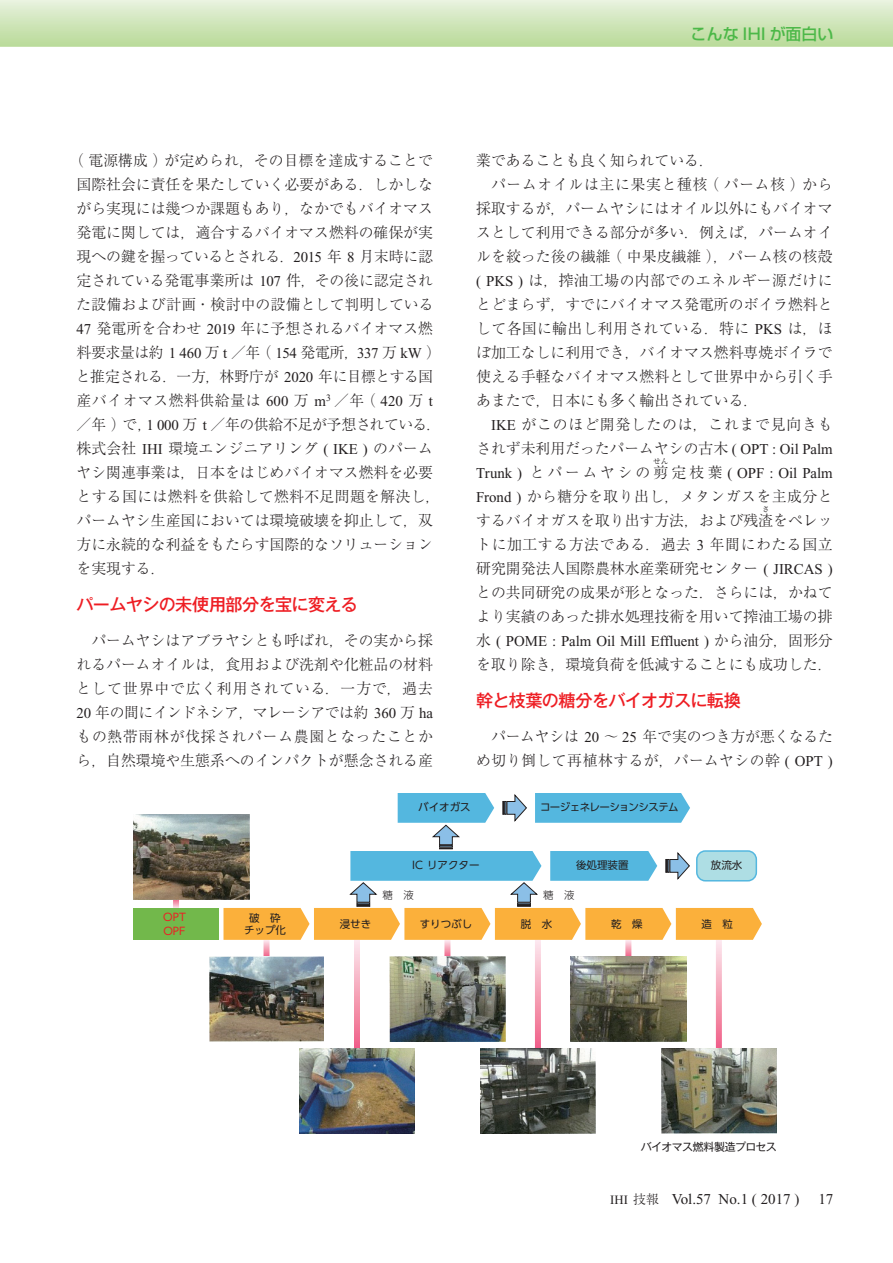
<style>
.page{position:relative;width:893px;height:1263px;background:#fff}
.page>*{position:absolute;margin:0;border:0;box-sizing:border-box;transform-origin:0 0}
.t1{font:500 17.25px "Gothic MB101 Pro";letter-spacing:-.03em;color:#ee1d23}
.t2{font:500 15.9px "Shin Go Pro";color:#4cb848}
.t3{font:300 15px/24px "Ryumin Pro";color:#231f20}
.t4{font:15px "Times New Roman";color:#231f20}
.t5{font:300 15px "Ryumin Pro";letter-spacing:.025em;color:#231f20}
.t6{font:300 15px "Ryumin Pro";letter-spacing:.055em;color:#231f20}
.t7{font:300 15px "Ryumin Pro";letter-spacing:.045em;color:#231f20}
.t8{font:10.95px "Gothic MB101 Pro";letter-spacing:-.055em;color:#231f20}
.t9{font:10.5px/12px "UD Shin Go Pro";color:#231f20;text-align:center}
.t10{font:10.5px "UD Shin Go Pro";letter-spacing:-.05em;color:#231f20}
.t11{font:10.5px/13.5px "UD Shin Go Pro";color:#ee1d23}
.t12{font:300 10.5px "UD Shin Go Pro";color:#231f20}
.t13{font:300 7.5px "Ryumin Pro";color:#231f20}
.s1{font-family:"Times New Roman";font-weight:400}
.s2{font-family:"Ryumin Pro";font-weight:300}
.s3{font-size:12.75px}
.s4{font-family:"Ryumin Pro";font-weight:300;font-size:12.75px}
</style>
<div class="page">
<svg style="left:0;top:0;width:893px;height:47px;background:#d0e6bb"></svg>
<svg style="left:716px;top:940px;width:6px;height:108px"></svg>
<svg style="left:625px;top:940px;width:6px;height:16px"></svg>
<svg style="left:535px;top:940px;width:6px;height:108px"></svg>
<svg style="left:444px;top:940px;width:6px;height:16px"></svg>
<svg style="left:264px;top:940px;width:6px;height:16px"></svg>
<svg style="left:173px;top:899px;width:6px;height:9px"></svg>
<svg style="left:354px;top:940px;width:6px;height:108px"></svg>
<div style="left:134px;top:908px;width:85px;height:32px;background:#72b84b"></div>
<img style="left:134px;top:814px;width:89px;height:85px">
<img style="left:209px;top:956px;width:115px;height:85px">
<img style="left:389px;top:956px;width:116px;height:85px">
<img style="left:571px;top:956px;width:115px;height:85px">
<img style="left:299px;top:1048px;width:115px;height:85px">
<img style="left:480px;top:1048px;width:116px;height:85px">
<img style="left:661px;top:1048px;width:115px;height:85px">
<svg style="left:223px;top:793px;width:539px;height:147px"></svg>
<p class="t2" style="left:691px;top:21px;width:144px">こんな IHI が面白い</p>
<p class="t3" style="left:76px;top:147px;width:367px;text-indent:-7px">（電源構成）が定められ，その目標を達成することで国際社会に責任を果たしていく必要がある．しかしながら実現には幾つか課題もあり，なかでもバイオマス発電に関しては，適合するバイオマス燃料の確保が実現への鍵を握っているとされる．<span class="s1">2015</span> 年 <span class="s1">8</span> 月末時に認定されている発電事業所は <span class="s1">107</span> 件，その後に認定された設備および計画・検討中の設備として判明している<br><span class="s1">47</span> 発電所を合わせ <span class="s1">2019</span> 年に予想されるバイオマス燃料要求量は約 <span class="s1">1 460</span> 万 <span class="s1">t</span> ／年（ <span class="s1">154</span> 発電所，<span class="s1">337</span> 万 <span class="s1">kW</span> ）と推定される．一方，林野庁が <span class="s1">2020</span> 年に目標とする国産バイオマス燃料供給量は <span class="s1">600</span> 万 <span class="s1">m</span><sup>3</sup> ／年（ <span class="s1">420</span> 万 <span class="s1">t</span>／年）で，<span class="s1">1 000</span> 万 <span class="s1">t</span> ／年の供給不足が予想されている．株式会社 <span class="s1">IHI</span> 環境エンジニアリング <span class="s1">( IKE )</span> のパームヤシ関連事業は，日本をはじめバイオマス燃料を必要とする国には燃料を供給して燃料不足問題を解決し，パームヤシ生産国においては環境破壊を抑止して，双方に永続的な利益をもたらす国際的なソリューションを実現する．</p>
<p class="t1" style="left:76px;top:590px;width:283px">パームヤシの未使用部分を宝に変える</p>
<p class="t3" style="left:76px;top:627px;width:358px;text-align:justify;text-indent:15px">パームヤシはアブラヤシとも呼ばれ，その実から採れるパームオイルは，食用および洗剤や化粧品の材料として世界中で広く利用されている．一方で，過去<span class="s1">20</span> 年の間にインドネシア，マレーシアでは約 <span class="s1">360</span> 万 <span class="s1">ha</span>もの熱帯雨林が伐採されパーム農園となったことから，自然環境や生態系へのインパクトが懸念される産</p>
<p class="t3" style="left:476px;top:147px;width:239px">業であることも良く知られている．</p>
<p class="t7" style="left:491px;top:173px;width:343px">パームオイルは主に果実と種核（パーム核）から</p>
<p class="t3" style="left:476px;top:195px;width:358px">採取するが，パームヤシにはオイル以外にもバイオマ</p>
<p class="t3" style="left:476px;top:219px;width:358px">スとして利用できる部分が多い．例えば，パームオイ</p>
<p class="t3" style="left:476px;top:243px;width:358px">ルを絞った後の繊維（中果皮繊維），パーム核の核殻</p>
<p class="t5" style="left:476px;top:269px;width:358px"><span class="s1">( PKS )</span> は，搾油工場の内部でのエネルギー源だけに</p>
<p class="t3" style="left:476px;top:291px;width:358px">とどまらず，すでにバイオマス発電所のボイラ燃料と</p>
<p class="t5" style="left:476px;top:317px;width:358px">して各国に輸出し利用されている．特に <span class="s1">PKS</span> は，ほ</p>
<p class="t3" style="left:476px;top:339px;width:358px">ぼ加工なしに利用でき，バイオマス燃料専焼ボイラで</p>
<p class="t3" style="left:476px;top:363px;width:358px">使える手軽なバイオマス燃料として世界中から引く手</p>
<p class="t3" style="left:476px;top:387px;width:284px">あまたで，日本にも多く輸出されている．</p>
<p class="t6" style="left:491px;top:413px;width:343px"><span class="s1">IKE</span> がこのほど開発したのは，これまで見向きも</p>
<p class="t3" style="left:476px;top:435px;width:358px">されず未利用だったパームヤシの古木 <span class="s1">( OPT : Oil Palm</span></p>
<p class="t4" style="left:476px;top:465px;width:358px">Trunk ) <span class="s2">とパームヤシの剪定枝葉</span> ( OPF : Oil Palm</p>
<p class="t13" style="left:653px;top:455px;width:16px">せん</p>
<p class="t3" style="left:476px;top:483px;width:358px"><span class="s1">Frond )</span> から糖分を取り出し，メタンガスを主成分とするバイオガスを取り出す方法，および残渣をペレッ</p>
<p class="t13" style="left:762px;top:503px;width:9px">さ</p>
<p class="t3" style="left:476px;top:531px;width:358px;text-align:justify">トに加工する方法である．過去 <span class="s1">3</span> 年間にわたる国立研究開発法人国際農林水産業研究センター <span class="s1">( JIRCAS )</span>との共同研究の成果が形となった．さらには，かねてより実績のあった排水処理技術を用いて搾油工場の排</p>
<p class="t4" style="left:476px;top:633px;width:358px"><span class="s2">水</span> ( POME : Palm Oil Mill Effluent ) <span class="s2">から油分，固形分</span></p>
<p class="t3" style="left:476px;top:651px;width:358px">を取り除き，環境負荷を低減することにも成功した．</p>
<p class="t1" style="left:476px;top:686px;width:266px">幹と枝葉の糖分をバイオガスに転換</p>
<p class="t3" style="left:476px;top:723px;width:358px;text-align:right">パームヤシは <span class="s1">20</span> ～ <span class="s1">25</span> 年で実のつき方が悪くなるため切り倒して再植林するが，パームヤシの幹 <span class="s1">( OPT )</span></p>
<p class="t9" style="left:418px;top:800px;width:54px">バイオガス</p>
<p class="t10" style="left:540px;top:798px;width:140px">コージェネレーションシステム</p>
<p class="t11" style="left:163px;top:910px;width:24px">OPT<br>OPF</p>
<p class="t9" style="left:244px;top:912px;width:43px">破　砕チップ化</p>
<p class="t9" style="left:340px;top:918px;width:33px">浸せき</p>
<p class="t9" style="left:412px;top:858px;width:69px">IC リアクター</p>
<p class="t9" style="left:576px;top:858px;width:54px">後処理装置</p>
<p class="t9" style="left:711px;top:858px;width:33px">放流水</p>
<p class="t12" style="left:382px;top:887px;width:33px">糖　液</p>
<p class="t12" style="left:543px;top:887px;width:33px">糖　液</p>
<p class="t9" style="left:420px;top:918px;width:54px">すりつぶし</p>
<p class="t9" style="left:521px;top:918px;width:33px">脱　水</p>
<p class="t9" style="left:611px;top:918px;width:33px">乾　燥</p>
<p class="t9" style="left:702px;top:918px;width:33px">造　粒</p>
<p class="t8" style="left:641px;top:1137px;width:137px">バイオマス燃料製造プロセス</p>
<p class="t4" style="left:610px;top:1191px;width:191px"><span class="s3">IHI</span> <span class="s4">技報　</span>Vol.57 No.1 ( 2017 )</p>
<p class="t4" style="left:818px;top:1191px;width:16px">17</p>
</div>
